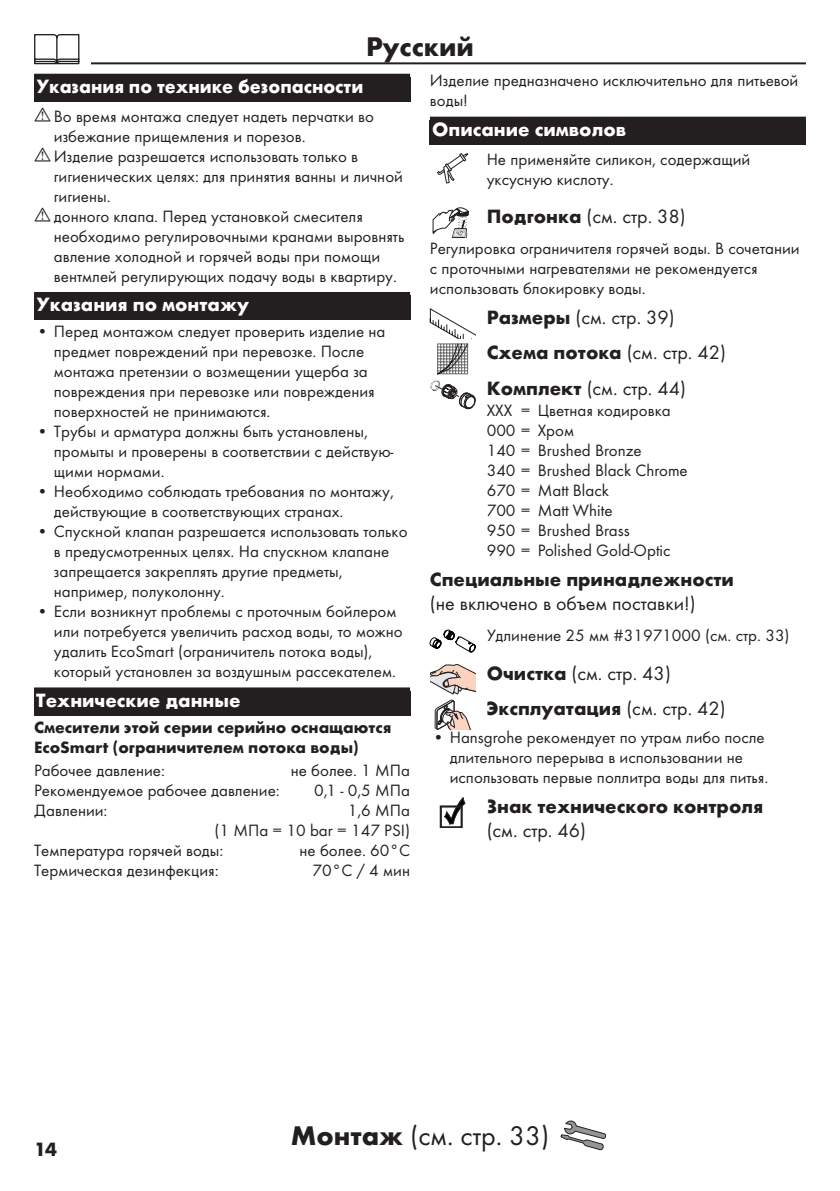
<style>
.page{position:relative;width:840px;height:1191px;background:#fff}
.page>*{position:absolute;margin:0;border:0;box-sizing:border-box;transform-origin:0 0}
.t1{font:28px "Futura TOT Boo";color:#231f20}
.t2{font:700 28px "Futura TOT";color:#231f20}
.t3{font:20px "Futura TOT Boo";color:#231f20}
.t4{font:700 20px "Futura TOT";color:#231f20}
.t5{font:700 20px "Futura TOT";color:#fff}
.t6{font:700 20px "Futura TOT";color:#fff;scale:.96 1}
.t7{font:17px/20px "Futura TOT Boo";color:#231f20}
.t8{font:700 17px/20px "Futura TOT";color:#231f20}
.s1{font-family:"Futura TOT";font-weight:700}
.s2{font-family:"Futura TOT Boo";font-weight:400}
</style>
<div class="page">
<hr style="left:34px;top:62px;width:771px;height:2px;background:#231f20">
<div style="left:23px;top:34px;width:68px;height:34px;background:#fff"></div>
<svg style="left:34px;top:34px;width:45px;height:30px"></svg>
<svg style="left:560px;top:1120px;width:45px;height:30px"></svg>
<div style="left:34px;top:74px;width:376px;height:28px;background:#231f20"></div>
<div style="left:34px;top:292px;width:376px;height:28px;background:#231f20"></div>
<div style="left:34px;top:687px;width:376px;height:28px;background:#231f20"></div>
<div style="left:429px;top:117px;width:376px;height:28px;background:#231f20"></div>
<svg style="left:437px;top:153px;width:31px;height:30px"></svg>
<svg style="left:432px;top:207px;width:36px;height:31px"></svg>
<svg style="left:429px;top:308px;width:46px;height:101px"></svg>
<svg style="left:429px;top:630px;width:46px;height:22px"></svg>
<svg style="left:430px;top:664px;width:45px;height:65px"></svg>
<svg style="left:440px;top:797px;width:25px;height:31px"></svg>
<h1 class="t2" style="left:366px;top:29px;width:109px">Русский</h1>
<p class="t6" style="left:36px;top:74px;width:342px">Указания по технике безопасности</p>
<p class="t7" style="left:54px;top:106px;width:352px">Во время монтажа следует надеть перчатки во избежание прищемления и порезов.<br>Изделие разрешается использовать только в гигиенических целях: для принятия ванны и личной гигиены.<br>донного клапа. Перед установкой смесителя необходимо регулировочными кранами выровнять авление холодной и горячей воды при помощи вентмлей регулирующих подачу воды в квартиру.</p>
<p class="t5" style="left:36px;top:292px;width:214px">Указания по монтажу</p>
<p class="t7" style="left:54px;top:321px;width:333px;text-indent:-17px">• Перед монтажом следует проверить изделие на предмет повреждений при перевозке. После монтажа претензии о возмещении ущерба за повреждения при перевозке или повреждения поверхностей не принимаются.</p>
<p class="t7" style="left:54px;top:421px;width:341px;text-indent:-17px">• Трубы и арматура должны быть установлены, промыты и проверены в соответствии с действую&shy;щими нормами.</p>
<p class="t7" style="left:54px;top:481px;width:341px;text-indent:-17px">• Необходимо соблюдать требования по монтажу, действующие в соответствующих странах.</p>
<p class="t7" style="left:54px;top:521px;width:355px;text-indent:-17px">• Спускной клапан разрешается использовать только в предусмотренных целях. На спускном клапане запрещается закреплять другие предметы, например, полуколонну.</p>
<p class="t7" style="left:54px;top:601px;width:350px;text-indent:-17px">• Если возникнут проблемы с проточным бойлером или потребуется увеличить расход воды, то можно удалить EcoSmart (ограничитель потока воды), который установлен за воздушным рассекателем.</p>
<p class="t5" style="left:36px;top:688px;width:206px">Технические данные</p>
<p class="t8" style="left:34px;top:716px;width:359px">Смесители этой серии серийно оснащаются<br>EcoSmart (ограничителем потока воды)</p>
<p class="t7" style="left:34px;top:759px;width:132px">Рабочее давление:</p>
<p class="t7" style="left:290px;top:759px;width:121px">не более. 1 МПа</p>
<p class="t7" style="left:34px;top:779px;width:247px">Рекомендуемое рабочее давление:</p>
<p class="t7" style="left:314px;top:779px;width:97px">0,1 - 0,5 МПа</p>
<p class="t7" style="left:34px;top:799px;width:75px">Давлении:</p>
<p class="t7" style="left:347px;top:799px;width:64px">1,6 МПа</p>
<p class="t7" style="left:214px;top:819px;width:197px">(1 МПа = 10 bar = 147 PSI)</p>
<p class="t7" style="left:34px;top:839px;width:191px">Температура горячей воды:</p>
<p class="t7" style="left:299px;top:839px;width:112px">не более. 60°C</p>
<p class="t7" style="left:34px;top:859px;width:186px">Термическая дезинфекция:</p>
<p class="t7" style="left:312px;top:859px;width:99px">70°C / 4 мин</p>
<p class="t7" style="left:429px;top:71px;width:370px">Изделие предназначено исключительно для питьевой воды!</p>
<p class="t5" style="left:432px;top:117px;width:195px">Описание символов</p>
<p class="t7" style="left:486px;top:149px;width:265px">Не применяйте силикон, содержащий уксусную кислоту.</p>
<p class="t3" style="left:486px;top:204px;width:200px"><span class="s1">Подгонка</span> (см. стр. 38)</p>
<p class="t7" style="left:429px;top:238px;width:371px">Регулировка ограничителя горячей воды. В сочетании с проточными нагревателями не рекомендуется использовать блокировку воды.</p>
<p class="t3" style="left:486px;top:305px;width:189px"><span class="s1">Размеры</span> (см. стр. 39)</p>
<p class="t4" style="left:486px;top:340px;width:241px">Схема потока <span class="s2">(см. стр. 42)</span></p>
<p class="t3" style="left:486px;top:376px;width:201px"><span class="s1">Κомплеκт</span> (см. стр. 44)</p>
<p class="t7" style="left:486px;top:400px;width:202px">XXX = Цветная кодировка<br>000 = Xром<br>140 = Brushed Bronze<br>340 = Brushed Black Chrome<br>670 = Matt Black<br>700 = Matt White<br>950 = Brushed Brass<br>990 = Polished Gold-Optic</p>
<p class="t4" style="left:429px;top:567px;width:305px">Специальные принадлежности</p>
<p class="t3" style="left:429px;top:591px;width:267px">(не включено в объем поставки!)</p>
<p class="t7" style="left:486px;top:625px;width:304px">Удлинение 25 мм #31971000 (см. стр. 33)</p>
<p class="t3" style="left:486px;top:661px;width:185px"><span class="s1">Очистка</span> (см. стр. 43)</p>
<p class="t4" style="left:486px;top:696px;width:240px">Эксплуатация <span class="s2">(см. стр. 42)</span></p>
<p class="t7" style="left:449px;top:727px;width:320px;text-indent:-17px">• Hansgrohe рекомендует по утрам либо после длительного перерыва в использовании не использовать первые поллитра воды для питья.</p>
<p class="t4" style="left:486px;top:794px;width:278px">Знак технического контроля</p>
<p class="t3" style="left:486px;top:818px;width:101px">(см. стр. 46)</p>
<p class="t4" style="left:34px;top:1136px;width:24px">14</p>
<h1 class="t1" style="left:290px;top:1119px;width:260px"><span class="s1">Монтаж</span> (см. стр. 33)</h1>
</div>
